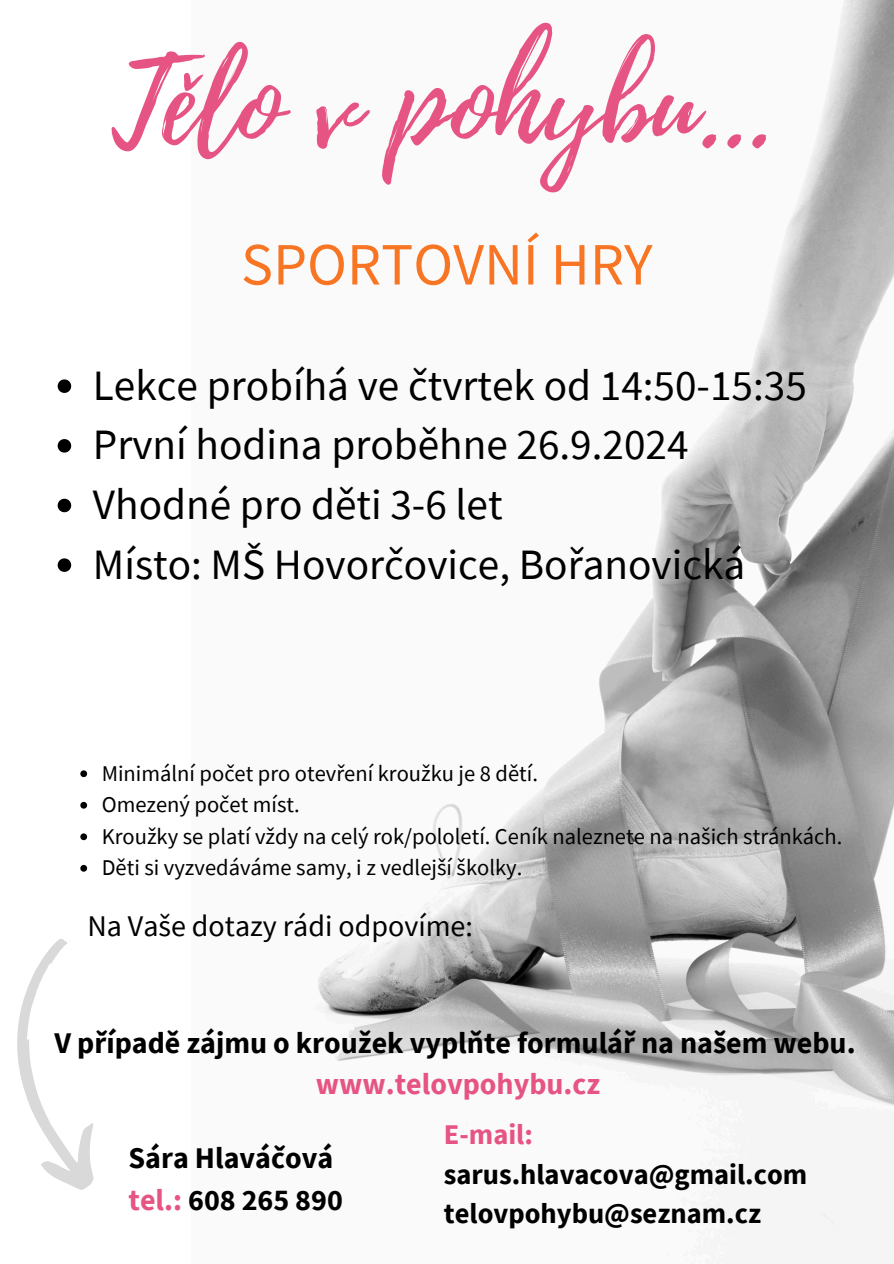
<style>
.page{position:relative;width:894px;height:1264px;background:#fff}
.page>*{position:absolute;margin:0;border:0;box-sizing:border-box;transform-origin:0 0}
.t1{font:113.85px "Playlist Script";color:#e65483}
.t2{font:108px "Playlist Script";color:#e65483}
.t3{font:60px "Source Sans Pro";color:#f87523}
.t4{font:43.2px "Source Sans Pro";color:#000}
.t5{font:700 30px/41.7px "Source Sans Pro";color:#000;text-align:center}
.t6{font:30px "Source Sans Pro";color:#000}
.t7{font:700 28.5px/39.3px "Source Sans Pro";color:#000}
.t8{font:22.5px "Source Sans Pro";color:#000}
.s1{color:#e65483}
</style>
<div class="page">
<img style="left:318px;top:0;width:575px;height:1228px">
<svg style="left:58px;top:379px;width:13px;height:14px"></svg>
<svg style="left:58px;top:439px;width:13px;height:13px"></svg>
<svg style="left:58px;top:498px;width:13px;height:14px"></svg>
<svg style="left:58px;top:558px;width:13px;height:14px"></svg>
<svg style="left:80px;top:770px;width:7px;height:7px"></svg>
<svg style="left:80px;top:802px;width:7px;height:6px"></svg>
<svg style="left:80px;top:833px;width:7px;height:7px"></svg>
<svg style="left:80px;top:865px;width:7px;height:6px"></svg>
<svg style="left:17px;top:939px;width:77px;height:251px"></svg>
<p class="t1" style="left:112px;top:23px;width:662px">Telo v pohybu...</p>
<h2 class="t2" style="left:182px;top:24px;width:25px">ˇ</h2>
<h4 class="t3" style="left:241px;top:225px;width:413px">SPORTOVNÍ HRY</h4>
<p class="t4" style="left:93px;top:357px;width:715px">Lekce probíhá ve čtvrtek od 14:50-15:35</p>
<p class="t4" style="left:93px;top:417px;width:597px">První hodina proběhne 26.9.2024</p>
<p class="t4" style="left:93px;top:476px;width:411px">Vhodné pro děti 3-6 let</p>
<p class="t4" style="left:93px;top:536px;width:653px">Místo: MŠ Hovorčovice, Bořanovická</p>
<p class="t8" style="left:102px;top:758px;width:437px">Minimální počet pro otevření kroužku je 8 dětí.</p>
<p class="t8" style="left:102px;top:789px;width:199px">Omezený počet míst.</p>
<p class="t8" style="left:102px;top:821px;width:742px">Kroužky se platí vždy na celý rok/pololetí. Ceník naleznete na našich stránkách.</p>
<p class="t8" style="left:102px;top:852px;width:422px">Děti si vyzvedáváme samy, i z vedlejší školky.</p>
<h5 class="t6" style="left:87px;top:906px;width:387px">Na Vaše dotazy rádi odpovíme:</h5>
<h1 class="t5" style="left:55px;top:1020px;width:802px">V případě zájmu o kroužek vyplňte formulář na našem webu. <span class="s1">www.telovpohybu.cz</span></h1>
<p class="t5" style="left:128px;top:1136px;width:216px;text-align:left">Sára Hlaváčová <span class="s1">tel.:</span> 608 265 890</p>
<h4 class="t7" style="left:443px;top:1114px;width:365px"><span class="s1">E-mail: </span>sarus.hlavacova@gmail.com telovpohybu@seznam.cz</h4>
</div>
